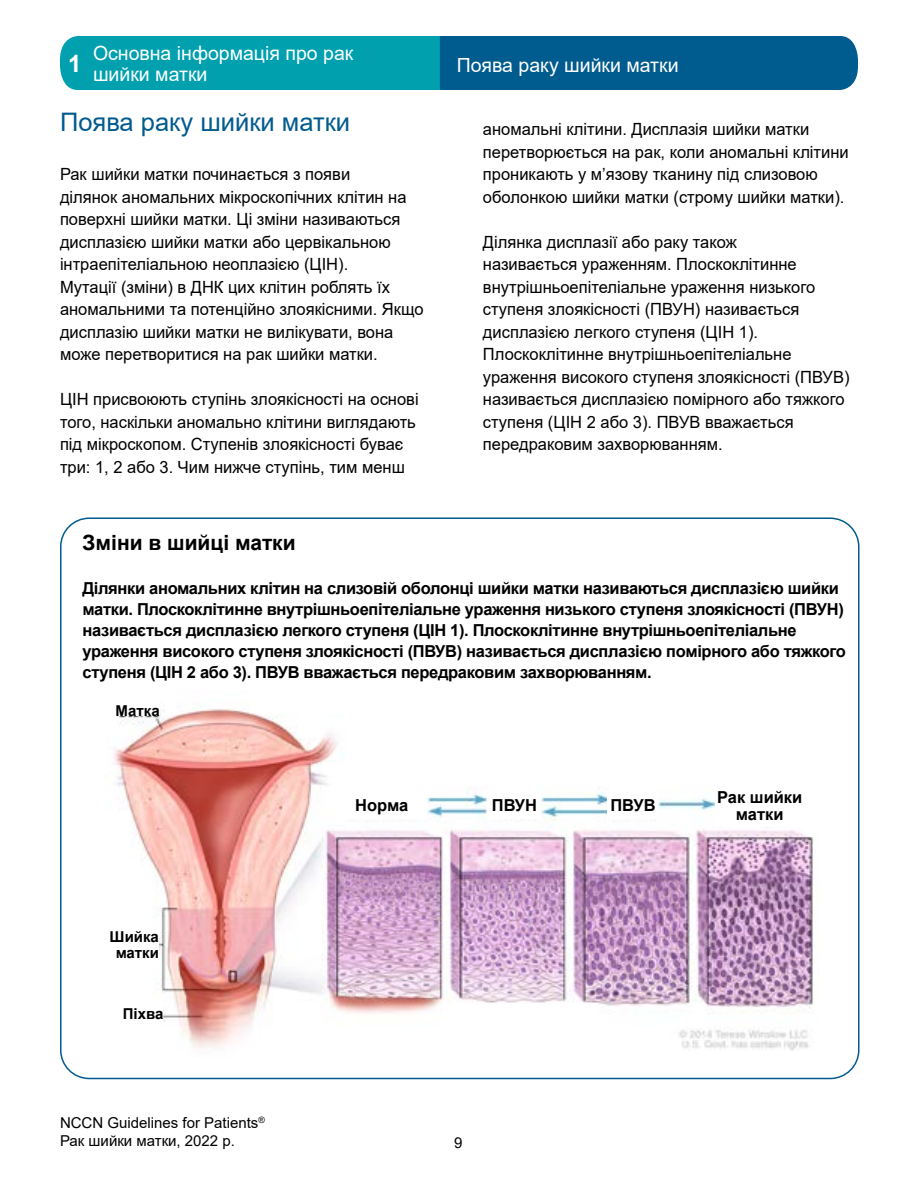
<style>
.page{position:relative;width:918px;height:1188px;background:#fff}
.page>*{position:absolute;margin:0;border:0;box-sizing:border-box;transform-origin:0 0}
.t1{font:25.5px "Arial";color:#005b8e}
.t2{font:700 24px "Arial";color:#fff}
.t3{font:700 21px "Arial";color:#000}
.t4{font:19.5px/21px "Arial";color:#fff}
.t5{font:16.8px/22.5px "Arial";color:#000}
.t6{font:700 16.5px/21px "Arial";letter-spacing:-.02em;color:#000}
.t7{font:700 16.5px/16.5px "Arial";color:#000;text-align:center}
.t8{font:15px/18px "Arial";color:#000}
.t9{font:700 15px/16.5px "Arial";color:#000;text-align:center}
</style>
<div class="page">
<svg style="left:60px;top:36px;width:798px;height:54px;background:#017c9e"></svg>
<img style="left:114px;top:709px;width:700px;height:342px">
<div style="left:70px;top:688px;width:90px;height:28px;background:#fff"></div>
<div style="left:69px;top:930px;width:90px;height:29px;background:#fff"></div>
<div style="left:74px;top:999px;width:90px;height:29px;background:#fff"></div>
<div style="left:337px;top:790px;width:90px;height:29px;background:#fff"></div>
<div style="left:488px;top:790px;width:54px;height:29px;background:#fff"></div>
<div style="left:608px;top:790px;width:50px;height:29px;background:#fff"></div>
<div style="left:715px;top:784px;width:90px;height:42px;background:#fff"></div>
<p class="t4" style="left:93px;top:42px;width:262px">Основна інформація про рак шийки матки</p>
<h1 class="t1" style="left:60px;top:105px;width:292px">Поява раку шийки матки</h1>
<p class="t5" style="left:60px;top:163px;width:365px">Рак шийки матки починається з появи<br>ділянок аномальних мікроскопічних клітин на поверхні шийки матки. Ці зміни називаються дисплазією шийки матки або цервікальною інтраепітеліальною неоплазією (ЦІН).<br>Мутації (зміни) в ДНК цих клітин роблять їх аномальними та потенційно злоякісними. Якщо дисплазію шийки матки не вилікувати, вона може перетворитися на рак шийки матки.</p>
<p class="t5" style="left:60px;top:388px;width:360px">ЦІН присвоюють ступінь злоякісності на основі того, наскільки аномально клітини виглядають під мікроскопом. Ступенів злоякісності буває три: 1, 2 або 3. Чим нижче ступінь, тим менш</p>
<h2 class="t2" style="left:68px;top:46px;width:15px">1</h2>
<p class="t4" style="left:457px;top:54px;width:223px">Поява раку шийки матки</p>
<p class="t5" style="left:483px;top:118px;width:367px">аномальні клітини. Дисплазія шийки матки перетворюється на рак, коли аномальні клітини проникають у м’язову тканину під слизовою оболонкою шийки матки (строму шийки матки).</p>
<p class="t5" style="left:483px;top:230px;width:368px">Ділянка дисплазії або раку також<br>називається ураженням. Плоскоклітинне внутрішньоепітеліальне ураження низького ступеня злоякісності (ПВУН) називається дисплазією легкого ступеня (ЦІН 1).<br>Плоскоклітинне внутрішньоепітеліальне ураження високого ступеня злоякісності (ПВУВ) називається дисплазією помірного або тяжкого ступеня (ЦІН 2 або 3). ПВУВ вважається передраковим захворюванням.</p>
<p class="t3" style="left:82px;top:528px;width:215px">Зміни в шийці матки</p>
<p class="t6" style="left:82px;top:577px;width:765px">Ділянки аномальних клітин на слизовій оболонці шийки матки називаються дисплазією шийки матки. Плоскоклітинне внутрішньоепітеліальне ураження низького ступеня злоякісності (ПВУН) називається дисплазією легкого ступеня (ЦІН 1). Плоскоклітинне внутрішньоепітеліальне ураження високого ступеня злоякісності (ПВУВ) називається дисплазією помірного або тяжкого ступеня (ЦІН 2 або 3). ПВУВ вважається передраковим захворюванням.</p>
<p class="t9" style="left:116px;top:703px;width:46px">Матка</p>
<p class="t9" style="left:110px;top:928px;width:51px">Шийка матки</p>
<p class="t9" style="left:123px;top:1006px;width:42px">Піхва</p>
<p class="t8" style="left:60px;top:1114px;width:206px">NCCN Guidelines for Patients<sup>®<br></sup>Рак шийки матки, 2022 р.</p>
<p class="t6" style="left:355px;top:795px;width:55px">Норма</p>
<p class="t6" style="left:492px;top:795px;width:47px">ПВУН</p>
<p class="t6" style="left:610px;top:795px;width:47px">ПВУВ</p>
<p class="t7" style="left:717px;top:789px;width:87px">Рак шийки матки</p>
<p class="t8" style="left:454px;top:1133px;width:10px">9</p>
</div>
